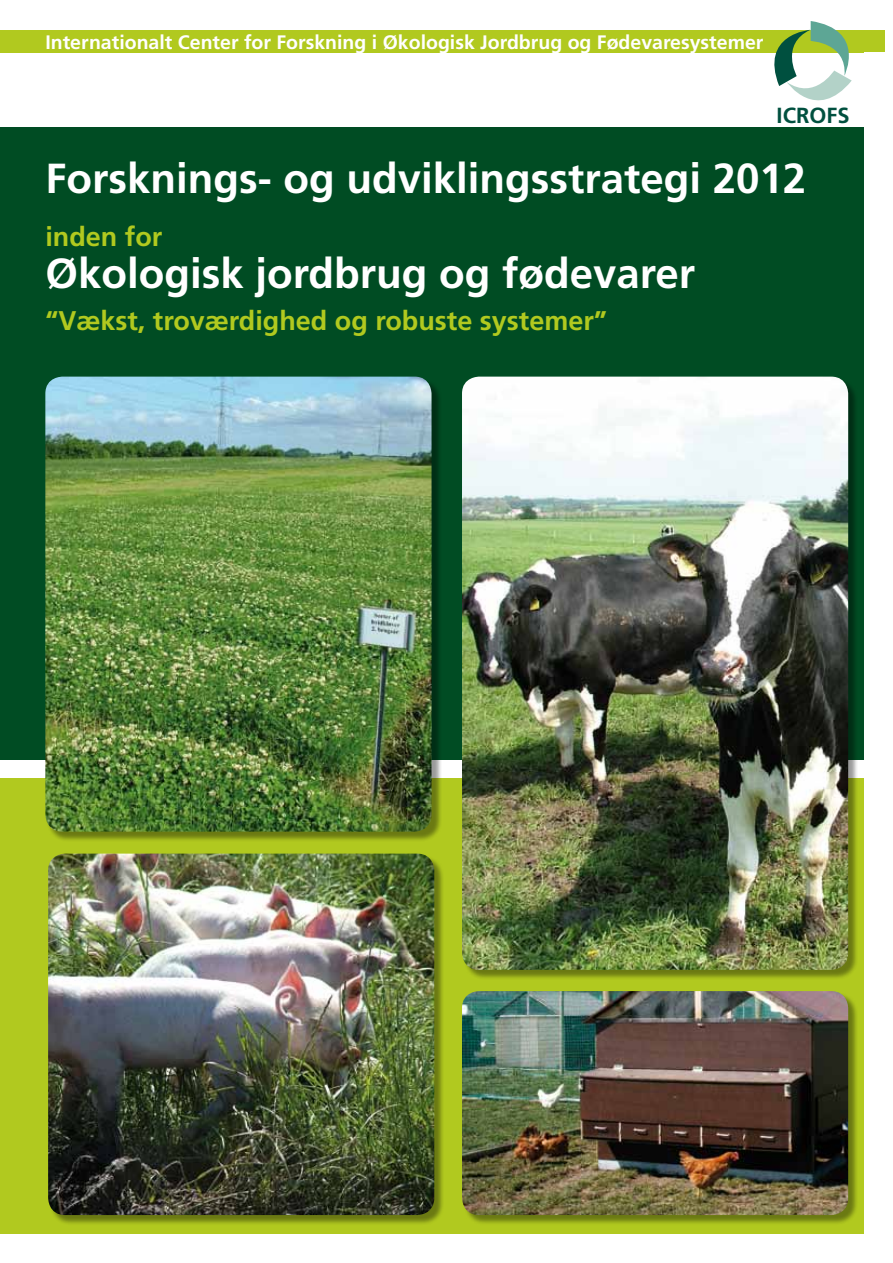
<style>
.page{position:relative;width:893px;height:1263px;background:#fff}
.page>*{position:absolute;margin:0;border:0;box-sizing:border-box;transform-origin:0 0}
.t1{font:700 42px "Frutiger";color:#fff}
.t2{font:700 27px "Frutiger";color:#b1c91f}
.t3{font:700 21.9px "Frutiger";color:#00503f}
.t4{font:700 19.5px "Frutiger";color:#fff}
</style>
<div class="page">
<div style="left:0;top:31px;width:863px;height:22px;background:#b1c91f"></div>
<div style="left:0;top:778px;width:863px;height:455px;background:#b1c91f"></div>
<div style="left:0;top:128px;width:863px;height:632px;background:#004c23"></div>
<div style="left:0;top:31px;width:884px;height:21px;background:#b1c91f"></div>
<div style="left:463px;top:378px;width:396px;height:603px;background:#000;opacity:.4"></div>
<img style="left:462px;top:377px;width:386px;height:593px">
<div style="left:463px;top:992px;width:396px;height:234px;background:#000;opacity:.4"></div>
<img style="left:462px;top:991px;width:386px;height:224px">
<div style="left:49px;top:855px;width:396px;height:370px;background:#000;opacity:.4"></div>
<img style="left:48px;top:853px;width:386px;height:362px">
<div style="left:47px;top:378px;width:395px;height:464px;background:#000;opacity:.4"></div>
<img style="left:45px;top:377px;width:387px;height:455px">
<svg style="left:759px;top:21px;width:108px;height:80px"></svg>
<p class="t4" style="left:45px;top:31px;width:720px">Internationalt Center for Forskning i Økologisk Jordbrug og Fødevaresystemer</p>
<p class="t3" style="left:777px;top:102px;width:74px">ICROFS</p>
<h1 class="t1" style="left:45px;top:154px;width:762px">Forsknings- og udviklingsstrategi 2012</h1>
<h2 class="t2" style="left:45px;top:220px;width:119px">inden for</h2>
<h1 class="t1" style="left:45px;top:248px;width:651px">Økologisk jordbrug og fødevarer</h1>
<h2 class="t2" style="left:45px;top:304px;width:563px">“Vækst, troværdighed og robuste systemer”</h2>
</div>
